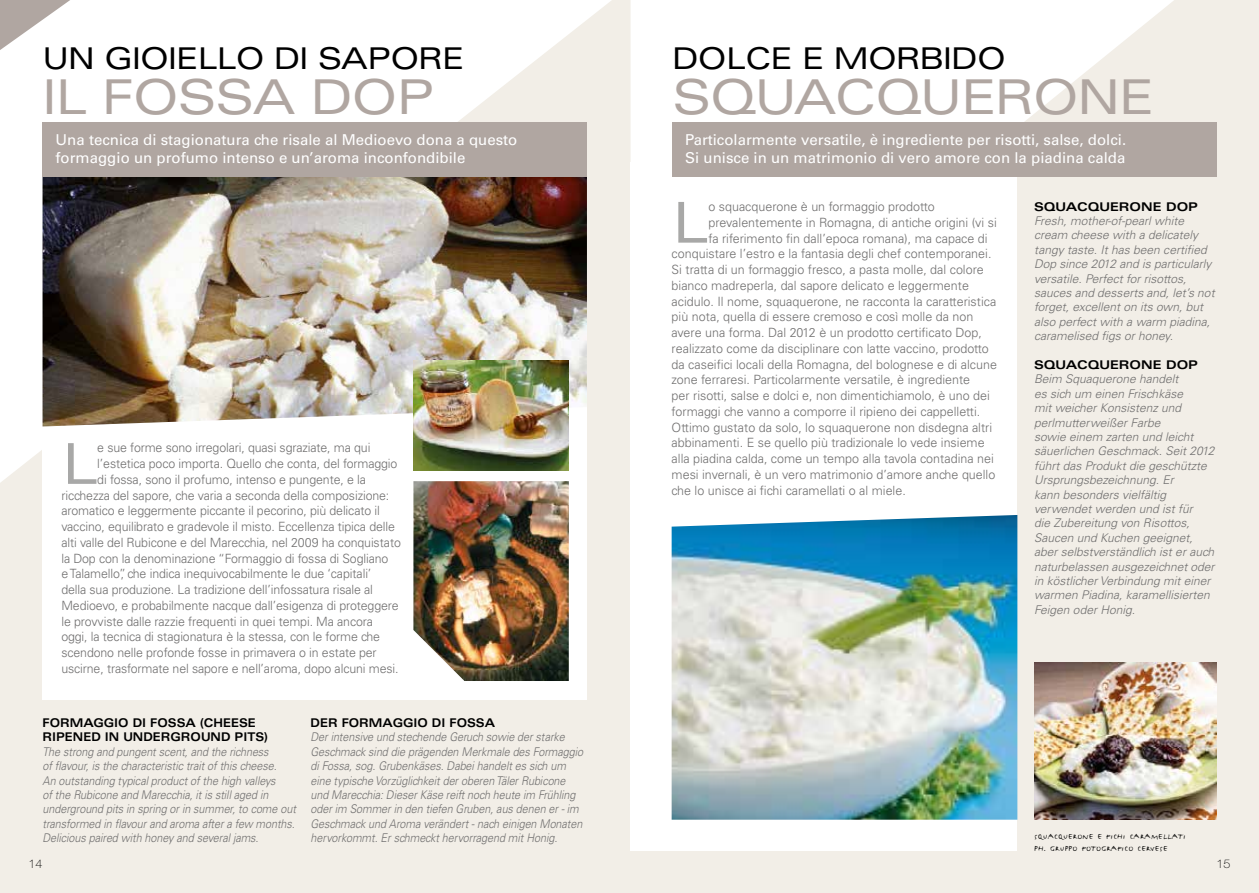
<style>
.page{position:relative;width:1259px;height:893px;background:#fff}
.page>*{position:absolute;margin:0;border:0;box-sizing:border-box;transform-origin:0 0}
.t1{font:expanded 56.4px "Univers";color:#a8a8a7}
.t2{font:expanded 48px "Univers";letter-spacing:-.03em;color:#b0a6a1}
.t3{font:expanded 30px "Univers";letter-spacing:-.03em;color:#000}
.t4{font:15px/18px "Univers";color:#fff}
.t5{font:14.25px/12px "FF Justlefthand Caps";color:#000}
.t6{font:300 12.75px "Univers";color:#706f6f}
.t7{font:italic 300 12px/14.4px "Univers";letter-spacing:-.005em;color:#706f6f}
.t8{font:italic 300 12px/14.4px "Univers";letter-spacing:-.005em;color:#706f6f;scale:.9 1}
.t9{font:700 expanded 12px/14.4px "Univers";color:#000;scale:.9 1}
.t10{font:700 expanded 12px "Univers";color:#000}
.t11{font:100 12px "Helvetica Neue LT Std";color:#000;scale:1.05 1}
</style>
<div class="page">
<div style="left:629px;top:0;width:630px;height:893px;background:#f2eee7"></div>
<svg style="left:631px;top:0;width:543px;height:162px;background:#fcfcfb"></svg>
<div style="left:629px;top:162px;width:388px;height:688px;background:#fff"></div>
<img style="left:671px;top:515px;width:346px;height:305px">
<div style="left:672px;top:123px;width:544px;height:54px;background:#b0a6a1"></div>
<img style="left:1034px;top:663px;width:182px;height:157px">
<div style="left:0;top:0;width:629px;height:893px;background:#f2eee7"></div>
<div style="left:43px;top:401px;width:544px;height:299px;background:#fff"></div>
<svg style="left:0;top:0;width:611px;height:483px;fill:#fff"></svg>
<img style="left:43px;top:177px;width:544px;height:249px">
<svg style="left:0;top:0;width:70px;height:50px;background:#d7d2cf"></svg>
<img style="left:413px;top:481px;width:156px;height:200px">
<img style="left:413px;top:361px;width:156px;height:109px">
<div style="left:43px;top:123px;width:544px;height:54px;background:#b0a6a1"></div>
<h3 class="t3" style="left:43px;top:40px;width:423px">UN GIOIELLO DI SAPORE</h3>
<h2 class="t2" style="left:43px;top:68px;width:394px">IL FOSSA DOP</h2>
<p class="t4" style="left:56px;top:131px;width:463px">Una tecnica di stagionatura che risale al Medioevo dona a questo formaggio un profumo intenso e un’aroma inconfondibile</p>
<h1 class="t1" style="left:61px;top:431px;width:38px">L</h1>
<p class="t6" style="left:97px;top:440px;width:275px">e sue forme sono irregolari, quasi sgraziate, ma qui</p>
<p class="t6" style="left:97px;top:456px;width:302px">l’estetica poco importa. Quello che conta, del formaggio</p>
<p class="t6" style="left:97px;top:472px;width:270px">di fossa, sono il profumo, intenso e pungente, e la</p>
<p class="t6" style="left:61px;top:487px;width:329px">ricchezza del sapore, che varia a seconda della composizione:</p>
<p class="t6" style="left:61px;top:503px;width:320px">aromatico e leggermente piccante il pecorino, più delicato il</p>
<p class="t6" style="left:61px;top:519px;width:335px">vaccino, equilibrato e gradevole il misto. Eccellenza tipica delle</p>
<p class="t6" style="left:61px;top:535px;width:341px">alti valle del Rubicone e del Marecchia, nel 2009 ha conquistato</p>
<p class="t6" style="left:61px;top:550px;width:328px">la Dop con la denominazione “Formaggio di fossa di Sogliano</p>
<p class="t6" style="left:61px;top:566px;width:311px">e Talamello”, che indica inequivocabilmente le due ‘capitali’</p>
<p class="t6" style="left:61px;top:582px;width:313px">della sua produzione. La tradizione dell’infossatura risale al</p>
<p class="t6" style="left:61px;top:598px;width:339px">Medioevo, e probabilmente nacque dall’esigenza di proteggere</p>
<p class="t6" style="left:61px;top:613px;width:313px">le provviste dalle razzie frequenti in quei tempi. Ma ancora</p>
<p class="t6" style="left:61px;top:629px;width:320px">oggi, la tecnica di stagionatura è la stessa, con le forme che</p>
<p class="t6" style="left:61px;top:645px;width:317px">scendono nelle profonde fosse in primavera o in estate per</p>
<p class="t6" style="left:61px;top:661px;width:339px">uscirne, trasformate nel sapore e nell’aroma, dopo alcuni mesi.</p>
<p class="t9" style="left:43px;top:715px;width:252px">FORMAGGIO DI FOSSA (CHEESE<br>RIPENED IN UNDERGROUND PITS)</p>
<p class="t8" style="left:43px;top:744px;width:283px">The strong and pungent scent, and the richness<br>of flavour, is the characteristic trait of this cheese.<br>An outstanding typical product of the high valleys<br>of the Rubicone and Marecchia, it is still aged in underground pits in spring or in summer, to come out transformed in flavour and aroma after a few months.<br>Delicious paired with honey and several jams.</p>
<p class="t9" style="left:310px;top:715px;width:207px">DER FORMAGGIO DI FOSSA</p>
<p class="t8" style="left:310px;top:730px;width:304px">Der intensive und stechende Geruch sowie der starke Geschmack sind die prägenden Merkmale des Formaggio di Fossa, sog. Grubenkäses. Dabei handelt es sich um eine typische Vorzüglichkeit der oberen Täler Rubicone und Marecchia: Dieser Käse reift noch heute im Frühling oder im Sommer in den tiefen Gruben, aus denen er - im Geschmack und Aroma verändert - nach einigen Monaten hervorkommt. Er schmeckt hervorragend mit Honig.</p>
<h3 class="t3" style="left:672px;top:40px;width:335px">DOLCE E MORBIDO</h3>
<h2 class="t2" style="left:672px;top:68px;width:484px">SQUACQUERONE</h2>
<p class="t4" style="left:685px;top:131px;width:442px">Particolarmente versatile, è ingrediente per risotti, salse, dolci.<br>Si unisce in un matrimonio di vero amore con la piadina calda</p>
<h1 class="t1" style="left:671px;top:189px;width:38px">L</h1>
<p class="t6" style="left:708px;top:199px;width:228px">o squacquerone è un formaggio prodotto</p>
<p class="t6" style="left:708px;top:215px;width:290px">prevalentemente in Romagna, di antiche origini (vi si</p>
<p class="t6" style="left:708px;top:230px;width:281px">fa riferimento fin dall’epoca romana), ma capace di</p>
<p class="t6" style="left:671px;top:246px;width:321px">conquistare l’estro e la fantasia degli chef contemporanei.</p>
<p class="t6" style="left:671px;top:262px;width:314px">Si tratta di un formaggio fresco, a pasta molle, dal colore</p>
<p class="t6" style="left:671px;top:278px;width:299px">bianco madreperla, dal sapore delicato e leggermente</p>
<p class="t6" style="left:671px;top:293px;width:326px">acidulo. Il nome, squaquerone, ne racconta la caratteristica</p>
<p class="t6" style="left:671px;top:309px;width:303px">più nota, quella di essere cremoso e così molle da non</p>
<p class="t6" style="left:671px;top:325px;width:312px">avere una forma. Dal 2012 è un prodotto certificato Dop,</p>
<p class="t6" style="left:671px;top:341px;width:319px">realizzato come da disciplinare con latte vaccino, prodotto</p>
<p class="t6" style="left:671px;top:356px;width:327px">da caseifici locali della Romagna, del bolognese e di alcune</p>
<p class="t6" style="left:671px;top:372px;width:300px">zone ferraresi. Particolarmente versatile, è ingrediente</p>
<p class="t6" style="left:671px;top:388px;width:320px">per risotti, salse e dolci e, non dimentichiamolo, è uno dei</p>
<p class="t6" style="left:671px;top:404px;width:310px">formaggi che vanno a comporre il ripieno dei cappelletti.</p>
<p class="t6" style="left:671px;top:419px;width:322px">Ottimo gustato da solo, lo squaquerone non disdegna altri</p>
<p class="t6" style="left:671px;top:435px;width:314px">abbinamenti. E se quello più tradizionale lo vede insieme</p>
<p class="t6" style="left:671px;top:451px;width:324px">alla piadina calda, come un tempo alla tavola contadina nei</p>
<p class="t6" style="left:671px;top:467px;width:325px">mesi invernali, è un vero matrimonio d’amore anche quello</p>
<p class="t6" style="left:671px;top:482px;width:236px">che lo unisce ai fichi caramellati o al miele.</p>
<p class="t10" style="left:1034px;top:200px;width:165px">SQUACQUERONE DOP</p>
<p class="t7" style="left:1034px;top:214px;width:182px">Fresh, mother-of-pearl white cream cheese with a delicately tangy taste. It has been certified<br>Dop since 2012 and is particularly versatile. Perfect for risottos, sauces and desserts and, let’s not forget, excellent on its own, but also perfect with a warm piadina, caramelised figs or honey.</p>
<p class="t10" style="left:1034px;top:358px;width:165px">SQUACQUERONE DOP</p>
<p class="t7" style="left:1034px;top:372px;width:182px">Beim Squaquerone handelt<br>es sich um einen Frischkäse<br>mit weicher Konsistenz und perlmutterweißer Farbe<br>sowie einem zarten und leicht säuerlichen Geschmack. Seit 2012 führt das Produkt die geschützte<br>Ursprungsbezeichnung. Er<br>kann besonders vielfältig verwendet werden und ist für<br>die Zubereitung von Risottos,<br>Saucen und Kuchen geeignet, aber selbstverständlich ist er auch naturbelassen ausgezeichnet oder in köstlicher Verbindung mit einer warmen Piadina, karamellisierten<br>Feigen oder Honig.</p>
<p class="t5" style="left:1034px;top:829px;width:154px">squacquerone e fichi caramellati ph. gruppo fotografico cervese</p>
<p class="t11" style="left:28px;top:856px;width:15px">14</p>
<p class="t11" style="left:1216px;top:856px;width:15px">15</p>
</div>
